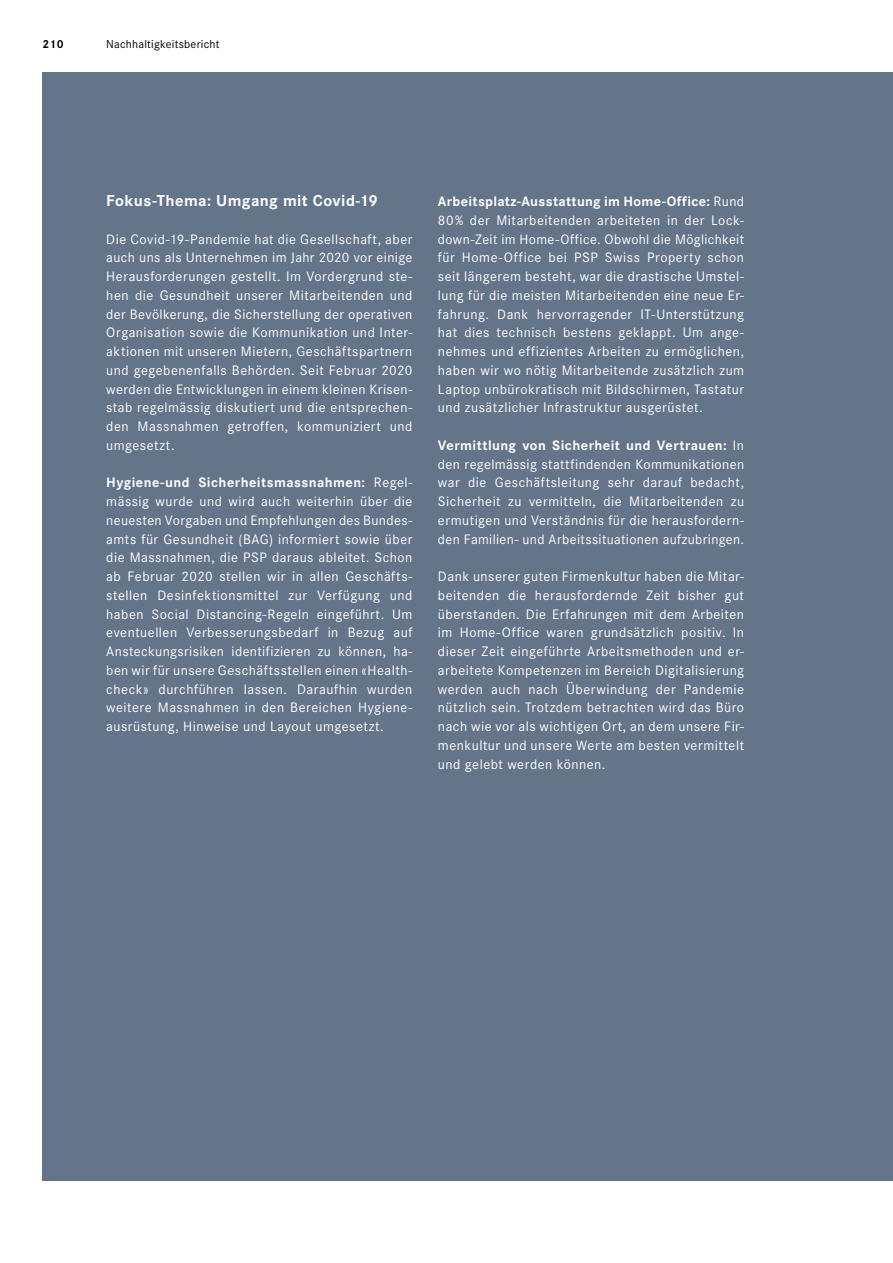
<style>
.page{position:relative;width:893px;height:1263px;background:#fff}
.page>*{position:absolute;margin:0;border:0;box-sizing:border-box;transform-origin:0 0}
.t1{font:700 16.5px "Corporate S";letter-spacing:.025em;color:#fff}
.t2{font:14.25px/18.8px "Corporate S";letter-spacing:.035em;color:#fff;text-align:justify}
.t3{font:12px "Corporate S";letter-spacing:.02em;color:#000}
.t4{font:700 12px "Corporate S";color:#000}
.s1{font-weight:700}
</style>
<div class="page">
<div style="left:43px;top:72px;width:850px;height:1109px;background:#647489"></div>
<p class="t4" style="left:43px;top:35px;width:23px">210</p>
<p class="t3" style="left:106px;top:36px;width:115px">Nachhaltigkeitsbericht</p>
<p class="t1" style="left:106px;top:189px;width:273px">Fokus-Thema: Umgang mit Covid-19</p>
<p class="t2" style="left:106px;top:229px;width:308px">Die Covid-19-Pandemie hat die Gesellschaft, aber auch uns als Unternehmen im Jahr 2020 vor einige Herausforderungen gestellt. Im Vordergrund ste&shy;hen die Gesundheit unserer Mitarbeitenden und der Bevölkerung, die Sicherstellung der operativen Organisation sowie die Kommunikation und Inter&shy;aktionen mit unseren Mietern, Geschäftspartnern und gegebenenfalls Behörden. Seit Februar 2020 werden die Entwicklungen in einem kleinen Krisen&shy;stab regelmässig diskutiert und die entsprechen&shy;den Massnahmen getroffen, kommuniziert und umgesetzt.</p>
<p class="t2" style="left:106px;top:473px;width:308px"><span class="s1">Hygiene-und Sicherheitsmassnahmen:</span> Regel&shy;mässig wurde und wird auch weiterhin über die neuesten Vorgaben und Empfehlungen des Bundes&shy;amts für Gesundheit (BAG) informiert sowie über die Massnahmen, die PSP daraus ableitet. Schon ab Februar 2020 stellen wir in allen Geschäfts&shy;stellen Desinfektionsmittel zur Verfügung und haben Social Distancing-Regeln eingeführt. Um eventuellen Verbesserungsbedarf in Bezug auf Ansteckungsrisiken identifizieren zu können, ha&shy;ben wir für unsere Geschäftsstellen einen «Health&shy;check» durchführen lassen. Daraufhin wurden weitere Massnahmen in den Bereichen Hygiene&shy;ausrüstung, Hinweise und Layout umgesetzt.</p>
<p class="t2" style="left:438px;top:192px;width:308px"><span class="s1">Arbeitsplatz-Ausstattung im Home-Office:</span> Rund 80% der Mitarbeitenden arbeiteten in der Lock&shy;down-Zeit im Home-Office. Obwohl die Möglichkeit für Home-Office bei PSP Swiss Property schon seit längerem besteht, war die drastische Umstel&shy;lung für die meisten Mitarbeitenden eine neue Er&shy;fahrung. Dank hervorragender IT-Unterstützung hat dies technisch bestens geklappt. Um ange&shy;nehmes und effizientes Arbeiten zu ermöglichen, haben wir wo nötig Mitarbeitende zusätzlich zum Laptop unbürokratisch mit Bildschirmen, Tastatur und zusätzlicher Infrastruktur ausgerüstet.</p>
<p class="t2" style="left:438px;top:435px;width:308px"><span class="s1">Vermittlung von Sicherheit und Vertrauen:</span> In den regelmässig stattfindenden Kommunikationen war die Geschäftsleitung sehr darauf bedacht, Sicherheit zu vermitteln, die Mitarbeitenden zu ermutigen und Verständnis für die herausfordern&shy;den Familien- und Arbeitssituationen aufzubringen.</p>
<p class="t2" style="left:438px;top:566px;width:308px">Dank unserer guten Firmenkultur haben die Mitar&shy;beitenden die herausfordernde Zeit bisher gut überstanden. Die Erfahrungen mit dem Arbeiten im Home-Office waren grundsätzlich positiv. In dieser Zeit eingeführte Arbeitsmethoden und er&shy;arbeitete Kompetenzen im Bereich Digitalisierung werden auch nach Überwindung der Pandemie nützlich sein. Trotzdem betrachten wird das Büro nach wie vor als wichtigen Ort, an dem unsere Fir&shy;menkultur und unsere Werte am besten vermittelt und gelebt werden können.</p>
</div>
